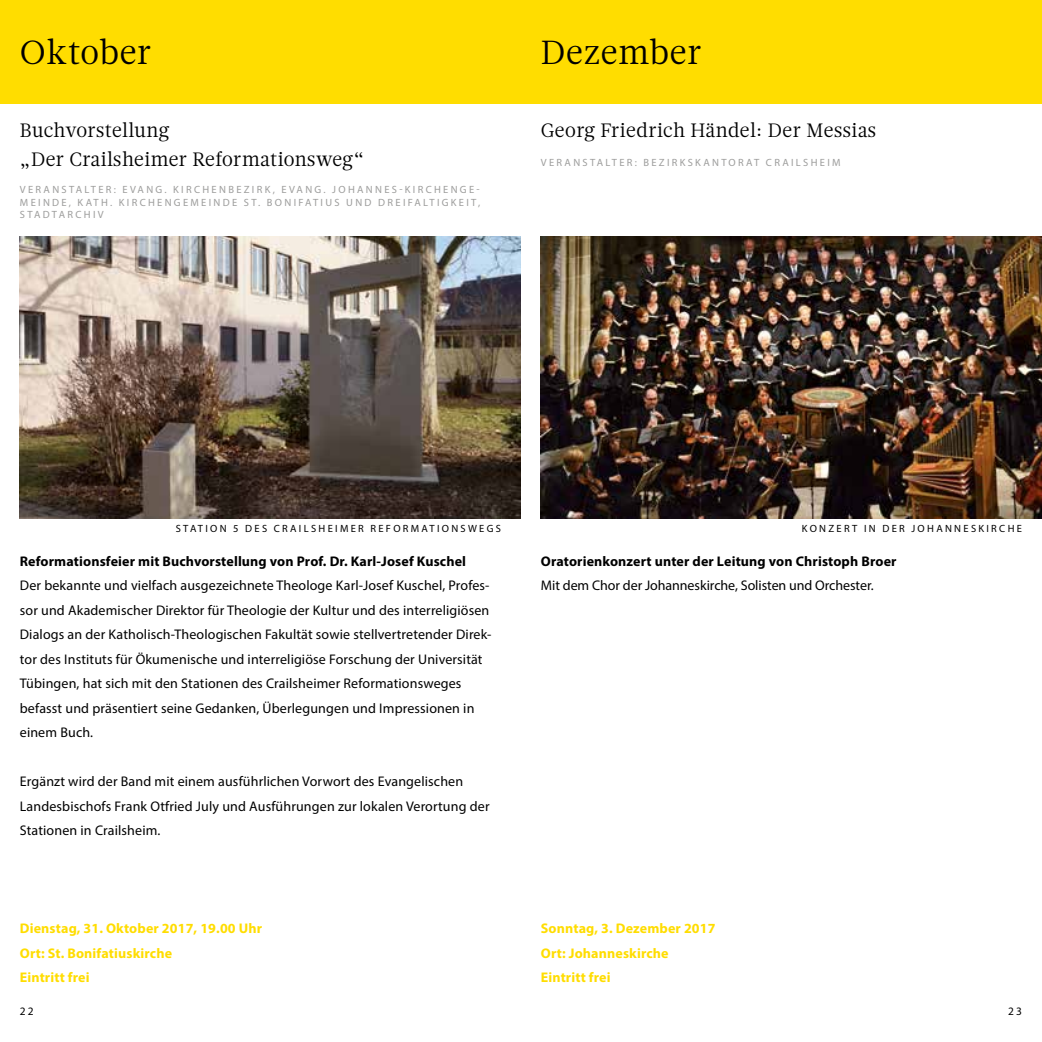
<style>
.page{position:relative;width:1042px;height:1042px;background:#fff}
.page>*{position:absolute;margin:0;border:0;box-sizing:border-box;transform-origin:0 0}
.t1{font:33.25px "Glosa Headline";letter-spacing:.025em;color:#000}
.t2{font:19.25px/28px "Glosa Headline";letter-spacing:.015em;color:#000}
.t3{font:14px/24.5px "Myriad Pro";letter-spacing:.01em;color:#000}
.t4{font:700 14px/24.5px "Myriad Pro";letter-spacing:.01em;color:#fd0}
.t5{font:700 14px "Myriad Pro";letter-spacing:.01em;color:#000}
.t6{font:11.38px "Myriad Pro";color:#000}
.t7{font:10.5px/12.6px "Myriad Pro";letter-spacing:.22em;color:#9d9d9c;text-align:justify}
.t8{font:10.5px "Myriad Pro";letter-spacing:.22em;color:#000}
</style>
<div class="page">
<img style="left:541px;top:237px;width:501px;height:281px">
<div style="left:0;top:0;width:1042px;height:103px;background:#fd0"></div>
<img style="left:20px;top:237px;width:501px;height:281px">
<h1 class="t1" style="left:20px;top:31px;width:133px">Oktober</h1>
<h1 class="t1" style="left:541px;top:31px;width:162px">Dezember</h1>
<h2 class="t2" style="left:20px;top:117px;width:346px">Buchvorstellung<br>„Der Crailsheimer Reformationsweg“</h2>
<p class="t7" style="left:20px;top:183px;width:462px">VERANSTALTER: EVANG. KIRCHENBEZIRK, EVANG. JOHANNES-KIRCHENGE-MEINDE, KATH. KIRCHENGEMEINDE ST. BONIFATIUS UND DREIFALTIGKEIT, STADTARCHIV</p>
<h2 class="t2" style="left:541px;top:117px;width:337px">Georg Friedrich Händel: Der Messias</h2>
<p class="t7" style="left:541px;top:155px;width:301px">VERANSTALTER: BEZIRKSKANTORAT CRAILSHEIM</p>
<p class="t8" style="left:176px;top:522px;width:327px">STATION 5 DES CRAILSHEIMER REFORMATIONSWEGS</p>
<p class="t5" style="left:20px;top:552px;width:448px">Reformationsfeier mit Buchvorstellung von Prof. Dr. Karl-Josef Kuschel</p>
<p class="t3" style="left:20px;top:573px;width:473px">Der bekannte und vielfach ausgezeichnete Theologe Karl-Josef Kuschel, Profes&shy;sor und Akademischer Direktor für Theologie der Kultur und des interreligiösen Dialogs an der Katholisch-Theologischen Fakultät sowie stellvertretender Direk&shy;tor des Instituts für Ökumenische und interreligiöse Forschung der Universität Tübingen, hat sich mit den Stationen des Crailsheimer Reformationsweges befasst und präsentiert seine Gedanken, Überlegungen und Impressionen in einem Buch.</p>
<p class="t3" style="left:20px;top:769px;width:471px">Ergänzt wird der Band mit einem ausführlichen Vorwort des Evangelischen<br>Landesbischofs Frank Otfried July und Ausführungen zur lokalen Verortung der<br>Stationen in Crailsheim.</p>
<p class="t4" style="left:20px;top:916px;width:244px">Dienstag, 31. Oktober 2017, 19.00 Uhr<br>Ort: St. Bonifatiuskirche<br>Eintritt frei</p>
<p class="t8" style="left:802px;top:522px;width:222px">KONZERT IN DER JOHANNESKIRCHE</p>
<p class="t5" style="left:541px;top:552px;width:357px">Oratorienkonzert unter der Leitung von Christoph Broer</p>
<p class="t3" style="left:541px;top:573px;width:334px">Mit dem Chor der Johanneskirche, Solisten und Orchester.</p>
<p class="t4" style="left:541px;top:916px;width:176px">Sonntag, 3. Dezember 2017<br>Ort: Johanneskirche<br>Eintritt frei</p>
<p class="t6" style="left:20px;top:1004px;width:15px">22</p>
<p class="t6" style="left:1008px;top:1004px;width:15px">23</p>
</div>
